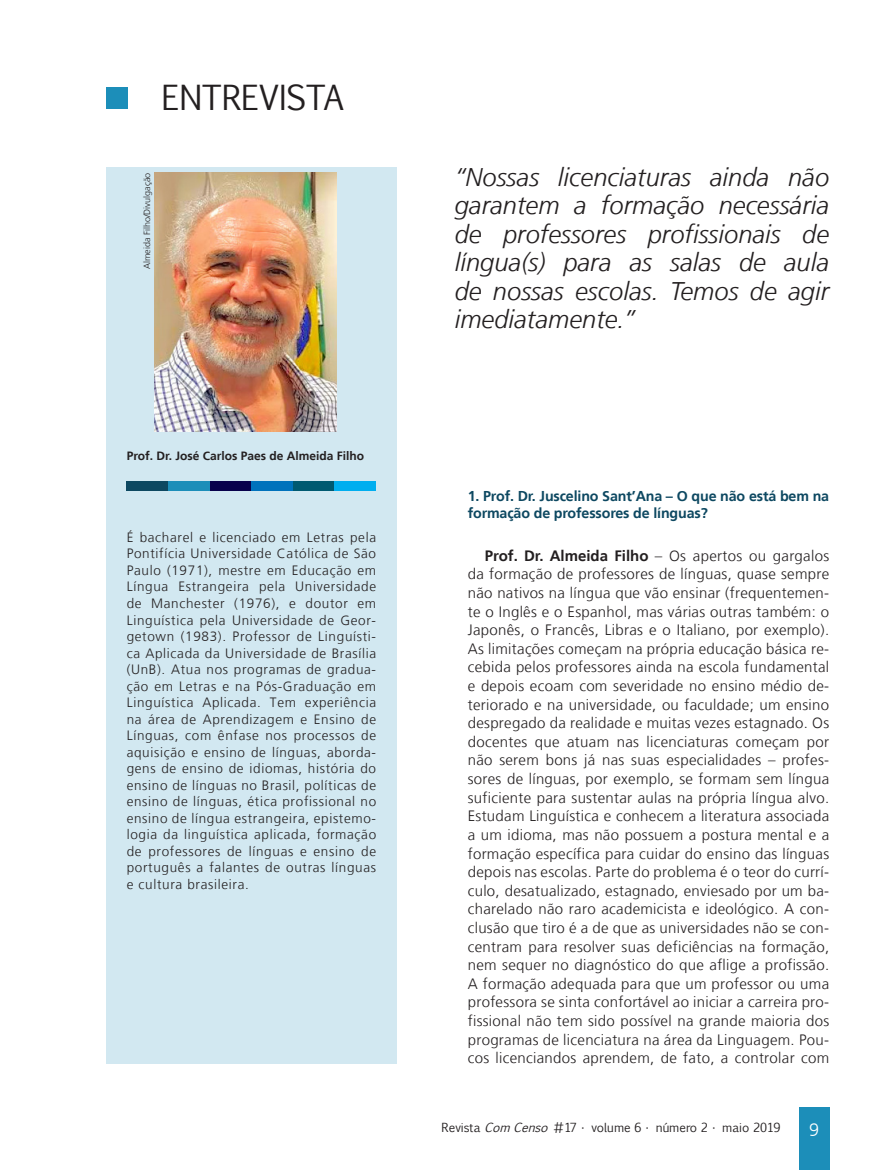
<style>
.page{position:relative;width:893px;height:1170px;background:#fff}
.page>*{position:absolute;margin:0;border:0;box-sizing:border-box;transform-origin:0 0}
.t1{font:33px "Euphemia CAS";color:#231f20}
.Título_40{font:italic 300 25.5px/28.5px "Frutiger LT";color:#231f20;text-align:justify}
.t2{font:300 18px "Frutiger LT";color:#fff}
.Miolo__10{font:300 15px/18.6px "Frutiger LT";letter-spacing:.02em;color:#231f20;text-align:justify}
.Pergunta_Entrevista{font:700 14.25px/17.2px "Frutiger LT";letter-spacing:-.01em;color:#0d4861}
.Legendas{font:300 13.5px/16.5px "Frutiger LT";letter-spacing:.05em;color:#231f20;text-align:justify}
.t3{font:12px "Euphemia CAS";color:#231f20}
.Legendas-2{font:700 12px "Frutiger LT";color:#231f20}
.Gráficos{font:300 9px "Frutiger LT";color:#231f20}
.s1{font-weight:700}
.s2{font-style:italic}
</style>
<div class="page">
<div style="left:799px;top:1107px;width:30px;height:62px;background:#1c8eb9"></div>
<div style="left:106px;top:87px;width:22px;height:21px;background:#1c8eb9"></div>
<div style="left:106px;top:167px;width:290px;height:896px;background:#d2e8f1"></div>
<img style="left:155px;top:173px;width:181px;height:258px">
<div style="left:127px;top:481px;width:41px;height:9px;background:#0d4861"></div>
<div style="left:168px;top:481px;width:42px;height:9px;background:#1c8eb9"></div>
<div style="left:210px;top:481px;width:41px;height:9px;background:#08014c"></div>
<div style="left:251px;top:481px;width:42px;height:9px;background:#0072bc"></div>
<div style="left:293px;top:481px;width:42px;height:9px;background:#005a71"></div>
<div style="left:335px;top:481px;width:41px;height:9px;background:#00aeef"></div>
<p class="t1" style="left:162px;top:74px;width:184px">ENTREVISTA</p>
<p class="Gráficos" style="left:142px;top:269px;width:98px;rotate:-90deg">Almeida Filho/Divulgação</p>
<p class="Legendas-2" style="left:127px;top:449px;width:239px">Prof. Dr. José Carlos Paes de Almeida Filho</p>
<p class="Legendas" style="left:127px;top:529px;width:251px">É bacharel e licenciado em Letras pela Pontifícia Universidade Católica de São Paulo (1971), mestre em Educação em Língua Estrangeira pela Universidade de Manchester (1976), e doutor em Linguística pela Universidade de Geor&shy;getown (1983). Professor de Linguísti&shy;ca Aplicada da Universidade de Brasília (UnB). Atua nos programas de gradua&shy;ção em Letras e na Pós-Graduação em Linguística Aplicada. Tem experiência na área de Aprendizagem e Ensino de Línguas, com ênfase nos processos de aquisição e ensino de línguas, aborda&shy;gens de ensino de idiomas, história do ensino de línguas no Brasil, políticas de ensino de línguas, ética profissional no ensino de língua estrangeira, epistemo&shy;logia da linguística aplicada, formação de professores de línguas e ensino de português a falantes de outras línguas e cultura brasileira.</p>
<p class="Título_40" style="left:455px;top:163px;width:376px">“Nossas licenciaturas ainda não garantem a formação necessária de professores profissionais de língua(s) para as salas de aula de nossas escolas. Temos de agir imediatamente.”</p>
<p class="Pergunta_Entrevista" style="left:468px;top:487px;width:363px">1. Prof. Dr. Juscelino Sant’Ana – O que não está bem na formação de professores de línguas?</p>
<p class="Miolo__10" style="left:468px;top:546px;width:363px;text-indent:17px"><span class="s1">Prof. Dr. Almeida Filho</span> – Os apertos ou gargalos da formação de professores de línguas, quase sempre não nativos na língua que vão ensinar (frequentemen&shy;te o Inglês e o Espanhol, mas várias outras também: o Japonês, o Francês, Libras e o Italiano, por exemplo).<br>As limitações começam na própria educação básica re&shy;cebida pelos professores ainda na escola fundamental e depois ecoam com severidade no ensino médio de&shy;teriorado e na universidade, ou faculdade; um ensino despregado da realidade e muitas vezes estagnado. Os docentes que atuam nas licenciaturas começam por não serem bons já nas suas especialidades – profes&shy;sores de línguas, por exemplo, se formam sem língua suficiente para sustentar aulas na própria língua alvo.<br>Estudam Linguística e conhecem a literatura associada a um idioma, mas não possuem a postura mental e a formação específica para cuidar do ensino das línguas depois nas escolas. Parte do problema é o teor do currí&shy;culo, desatualizado, estagnado, enviesado por um ba&shy;charelado não raro academicista e ideológico. A con&shy;clusão que tiro é a de que as universidades não se con&shy;centram para resolver suas deficiências na formação, nem sequer no diagnóstico do que aflige a profissão.<br>A formação adequada para que um professor ou uma professora se sinta confortável ao iniciar a carreira pro&shy;fissional não tem sido possível na grande maioria dos programas de licenciatura na área da Linguagem. Pou&shy;cos licenciandos aprendem, de fato, a controlar com</p>
<p class="t3" style="left:442px;top:1119px;width:340px">Revista <span class="s2">ComCenso</span> #17 • volume 6 • número 2 • maio 2019</p>
<p class="t2" style="left:809px;top:1119px;width:12px">9</p>
</div>
